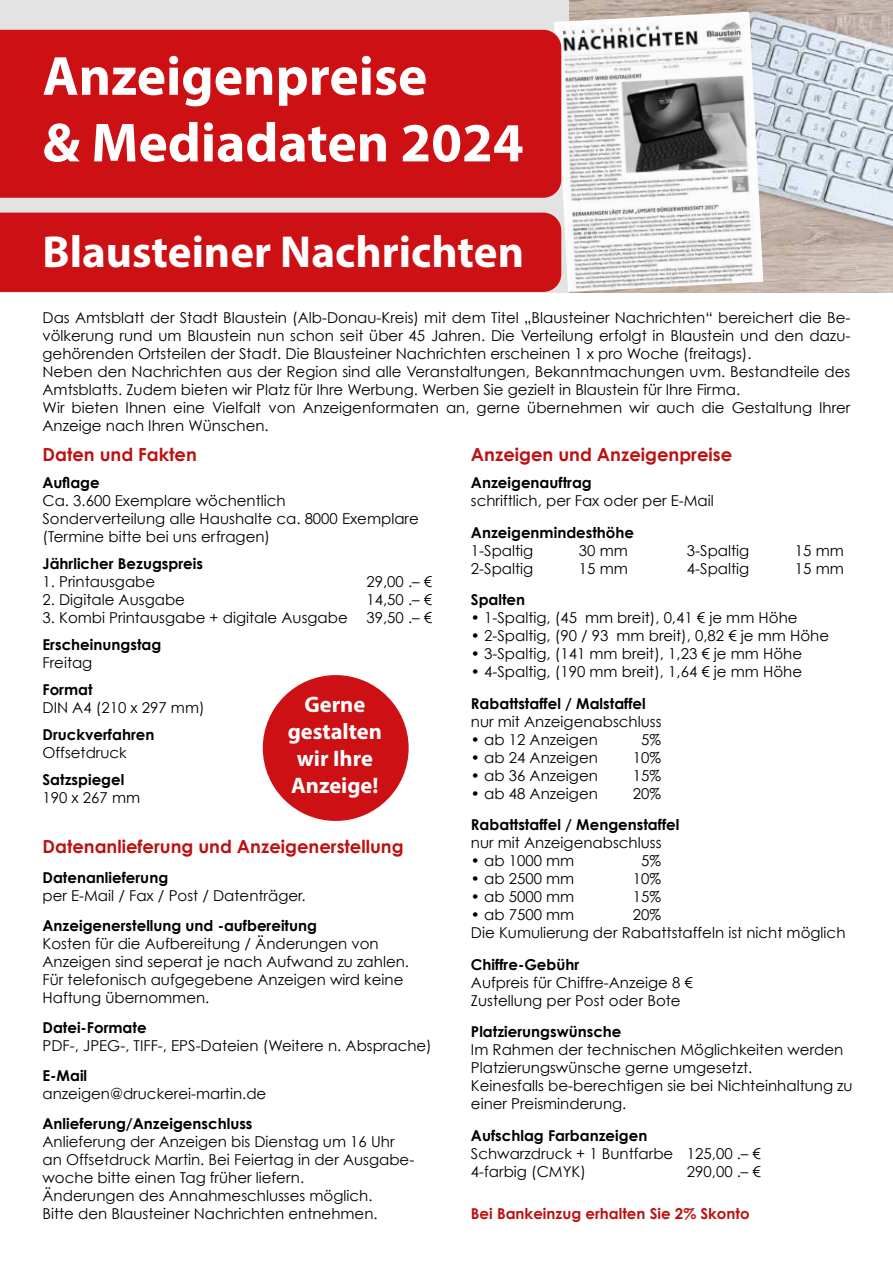
<style>
.page{position:relative;width:893px;height:1263px;background:#fff}
.page>*{position:absolute;margin:0;border:0;box-sizing:border-box;transform-origin:0 0}
.t1{font:700 55.5px/66.6px "Myriad Pro";color:#fff}
.t2{font:700 45px "Myriad Pro";color:#fff}
.t3{font:700 22.5px/27px "Myriad Pro";color:#fff;text-align:center}
.t4{font:700 18px "Century Gothic";color:#bd1111}
.t5{font:15px/18px "Century Gothic";color:#000}
.t6{font:700 15px "Century Gothic";color:#000}
.t7{font:700 15px "Century Gothic";color:#bd1111}
</style>
<div class="page">
<div style="left:0;top:0;width:893px;height:293px;background:#e3e3e3"></div>
<img style="left:570px;top:0;width:323px;height:292px">
<img style="left:554px;top:12px;width:209px;height:280px">
<div style="left:0;top:30px;width:561px;height:168px;background:#cd1013"></div>
<div style="left:0;top:213px;width:561px;height:79px;background:#cd1013"></div>
<div style="left:263px;top:675px;width:146px;height:146px;background:#cd1013;border-radius:50%"></div>
<h1 class="t1" style="left:43px;top:41px;width:483px">Anzeigenpreise<br>&amp; Mediadaten 2024</h1>
<h2 class="t2" style="left:43px;top:222px;width:483px">Blausteiner Nachrichten</h2>
<p class="t5" style="left:43px;top:308px;width:809px">Das Amtsblatt der Stadt Blaustein (Alb-Donau-Kreis) mit dem Titel „Blausteiner Nachrichten“ bereichert die Be&shy;völkerung rund um Blaustein nun schon seit über 45 Jahren. Die Verteilung erfolgt in Blaustein und den dazu&shy;gehörenden Ortsteilen der Stadt. Die Blausteiner Nachrichten erscheinen 1 x pro Woche (freitags).<br>Neben den Nachrichten aus der Region sind alle Veranstaltungen, Bekanntmachungen uvm. Bestandteile des Amtsblatts. Zudem bieten wir Platz für Ihre Werbung. Werben Sie gezielt in Blaustein für Ihre Firma.<br>Wir bieten Ihnen eine Vielfalt von Anzeigenformaten an, gerne übernehmen wir auch die Gestaltung Ihrer Anzeige nach Ihren Wünschen.</p>
<p class="t4" style="left:471px;top:443px;width:263px">Anzeigen und Anzeigenpreise</p>
<p class="t6" style="left:471px;top:473px;width:122px">Anzeigenauftrag</p>
<p class="t5" style="left:471px;top:491px;width:244px">schriftlich, per Fax oder per E-Mail</p>
<p class="t6" style="left:471px;top:523px;width:165px">Anzeigenmindesthöhe</p>
<p class="t5" style="left:471px;top:541px;width:64px">1-Spaltig</p>
<p class="t5" style="left:579px;top:541px;width:50px">30 mm</p>
<p class="t5" style="left:687px;top:541px;width:64px">3-Spaltig</p>
<p class="t5" style="left:795px;top:541px;width:50px">15 mm</p>
<p class="t5" style="left:471px;top:559px;width:64px">2-Spaltig</p>
<p class="t5" style="left:579px;top:559px;width:50px">15 mm</p>
<p class="t5" style="left:687px;top:559px;width:64px">4-Spaltig</p>
<p class="t5" style="left:795px;top:559px;width:50px">15 mm</p>
<p class="t6" style="left:471px;top:590px;width:56px">Spalten</p>
<p class="t5" style="left:471px;top:608px;width:328px">• 1-Spaltig, (45 mm breit), 0,41 € je mm Höhe</p>
<p class="t5" style="left:471px;top:626px;width:360px">• 2-Spaltig, (90 / 93 mm breit), 0,82 € je mm Höhe</p>
<p class="t5" style="left:471px;top:644px;width:333px">• 3-Spaltig, (141 mm breit), 1,23 € je mm Höhe</p>
<p class="t5" style="left:471px;top:662px;width:333px">• 4-Spaltig, (190 mm breit), 1,64 € je mm Höhe</p>
<p class="t6" style="left:471px;top:694px;width:176px">Rabattstaffel / Malstaffel</p>
<p class="t5" style="left:471px;top:712px;width:192px">nur mit Anzeigenabschluss</p>
<p class="t5" style="left:471px;top:730px;width:129px">• ab 12 Anzeigen</p>
<p class="t5" style="left:641px;top:730px;width:21px">5%</p>
<p class="t5" style="left:471px;top:748px;width:129px">• ab 24 Anzeigen</p>
<p class="t5" style="left:633px;top:748px;width:30px">10%</p>
<p class="t5" style="left:471px;top:766px;width:129px">• ab 36 Anzeigen</p>
<p class="t5" style="left:633px;top:766px;width:30px">15%</p>
<p class="t5" style="left:471px;top:784px;width:129px">• ab 48 Anzeigen</p>
<p class="t5" style="left:633px;top:784px;width:30px">20%</p>
<p class="t6" style="left:471px;top:815px;width:210px">Rabattstaffel / Mengenstaffel</p>
<p class="t5" style="left:471px;top:833px;width:192px">nur mit Anzeigenabschluss</p>
<p class="t5" style="left:471px;top:851px;width:105px">• ab 1000 mm</p>
<p class="t5" style="left:641px;top:851px;width:21px">5%</p>
<p class="t5" style="left:471px;top:869px;width:105px">• ab 2500 mm</p>
<p class="t5" style="left:633px;top:869px;width:30px">10%</p>
<p class="t5" style="left:471px;top:887px;width:105px">• ab 5000 mm</p>
<p class="t5" style="left:633px;top:887px;width:30px">15%</p>
<p class="t5" style="left:471px;top:905px;width:105px">• ab 7500 mm</p>
<p class="t4" style="left:43px;top:443px;width:156px">Daten und Fakten</p>
<p class="t6" style="left:43px;top:473px;width:59px">Auflage</p>
<p class="t5" style="left:43px;top:491px;width:378px">Ca. 3.600 Exemplare wöchentlich<br>Sonderverteilung alle Haushalte ca. 8000 Exemplare (Termine bitte bei uns erfragen)</p>
<p class="t6" style="left:43px;top:554px;width:162px">Jährlicher Bezugspreis</p>
<p class="t5" style="left:43px;top:572px;width:114px">1. Printausgabe</p>
<p class="t5" style="left:367px;top:572px;width:67px">29,00 .– €</p>
<p class="t5" style="left:43px;top:590px;width:144px">2. Digitale Ausgabe</p>
<p class="t5" style="left:367px;top:590px;width:67px">14,50 .– €</p>
<p class="t5" style="left:43px;top:608px;width:391px">3. Kombi Printausgabe + digitale Ausgabe 39,50 .– €</p>
<p class="t6" style="left:43px;top:635px;width:120px">Erscheinungstag</p>
<p class="t5" style="left:43px;top:653px;width:51px">Freitag</p>
<p class="t6" style="left:43px;top:680px;width:52px">Format</p>
<p class="t5" style="left:43px;top:698px;width:164px">DIN A4 (210 x 297 mm)</p>
<p class="t6" style="left:43px;top:725px;width:113px">Druckverfahren</p>
<p class="t5" style="left:43px;top:743px;width:86px">Offsetdruck</p>
<p class="t6" style="left:43px;top:770px;width:83px">Satzspiegel</p>
<p class="t5" style="left:43px;top:788px;width:99px">190 x 267 mm</p>
<h3 class="t3" style="left:288px;top:690px;width:96px">Gerne gestalten wir Ihre<br>Anzeige!</h3>
<p class="t4" style="left:43px;top:835px;width:363px">Datenanlieferung und Anzeigenerstellung</p>
<p class="t6" style="left:43px;top:868px;width:127px">Datenanlieferung</p>
<p class="t5" style="left:43px;top:886px;width:265px">per E-Mail / Fax / Post / Datenträger.</p>
<p class="t6" style="left:43px;top:916px;width:276px">Anzeigenerstellung und -aufbereitung</p>
<p class="t5" style="left:43px;top:934px;width:368px">Kosten für die Aufbereitung / Änderungen von Anzeigen sind seperat je nach Aufwand zu zahlen.<br>Für telefonisch aufgegebene Anzeigen wird keine Haftung übernommen.</p>
<p class="t6" style="left:43px;top:1018px;width:106px">Datei-Formate</p>
<p class="t5" style="left:43px;top:1036px;width:391px">PDF-, JPEG-, TIFF-, EPS-Dateien (Weitere n. Absprache)</p>
<p class="t6" style="left:43px;top:1066px;width:46px">E-Mail</p>
<p class="t5" style="left:43px;top:1084px;width:225px">anzeigen@druckerei-martin.de</p>
<p class="t6" style="left:43px;top:1114px;width:212px">Anlieferung/Anzeigenschluss</p>
<p class="t5" style="left:43px;top:1132px;width:373px">Anlieferung der Anzeigen bis Dienstag um 16 Uhr an Offsetdruck Martin. Bei Feiertag in der Ausgabe&shy;woche bitte einen Tag früher liefern.<br>Änderungen des Annahmeschlusses möglich.<br>Bitte den Blausteiner Nachrichten entnehmen.</p>
<p class="t5" style="left:471px;top:905px;width:376px;text-indent:162px">20%<br>Die Kumulierung der Rabattstaffeln ist nicht möglich</p>
<p class="t6" style="left:471px;top:955px;width:110px">Chiffre-Gebühr</p>
<p class="t5" style="left:471px;top:973px;width:223px">Aufpreis für Chiffre-Anzeige 8 €<br>Zustellung per Post oder Bote</p>
<p class="t6" style="left:471px;top:1022px;width:152px">Platzierungswünsche</p>
<p class="t5" style="left:471px;top:1040px;width:383px">Im Rahmen der technischen Möglichkeiten werden Platzierungswünsche gerne umgesetzt.<br>Keinesfalls be-berechtigen sie bei Nichteinhaltung zu einer Preisminderung.</p>
<p class="t6" style="left:471px;top:1126px;width:178px">Aufschlag Farbanzeigen</p>
<p class="t5" style="left:471px;top:1144px;width:291px">Schwarzdruck + 1 Buntfarbe 125,00 .– €<br>4-farbig (CMYK)</p>
<p class="t5" style="left:687px;top:1162px;width:75px">290,00 .– €</p>
<p class="t7" style="left:471px;top:1204px;width:280px">Bei Bankeinzug erhalten Sie 2% Skonto</p>
</div>
